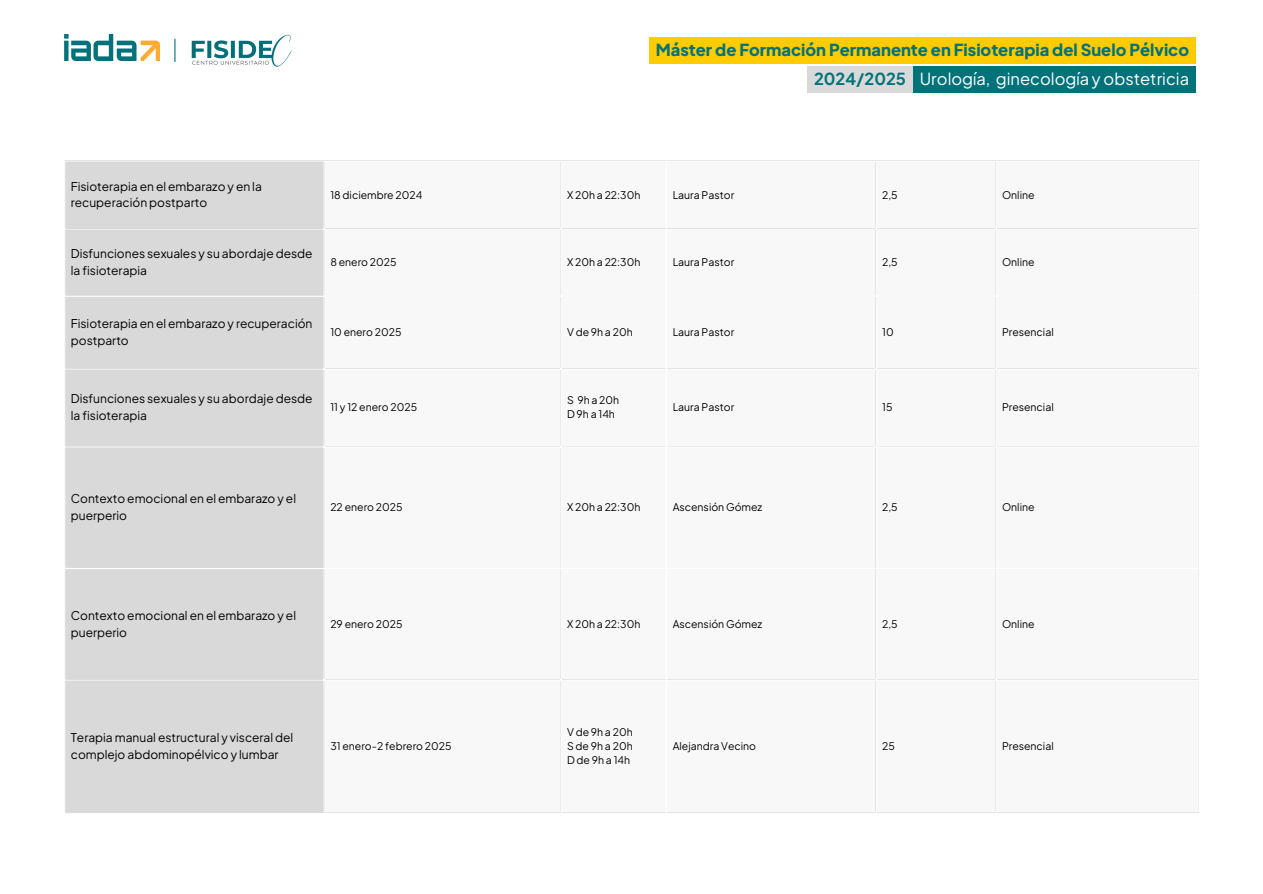
<style>
.page{position:relative;width:1263px;height:894px;background:#fff}
.page>*{position:absolute;margin:0;border:0;box-sizing:border-box;transform-origin:0 0}
.t1{font:800 16.5px "Plus Jakarta Sans";color:#01727a}
.t2{font:16.5px "Plus Jakarta Sans";color:#fff}
.t3{font:700 16.5px "Plus Jakarta Sans";color:#01727a}
.t4{font:12px/16.6px "Plus Jakarta Sans";color:#000}
.t5{font:10.5px "Plus Jakarta Sans";color:#000}
.t6{font:10.5px "Plus Jakarta Sans";letter-spacing:.085em;color:#000}
</style>
<div class="page">
<div style="left:65px;top:161px;width:259px;height:651px;background:#d9d9d9"></div>
<hr style="left:64px;top:228px;width:1135px;height:1px;background:#fff">
<hr style="left:64px;top:296px;width:1135px;height:1px;background:#fff">
<hr style="left:64px;top:368px;width:1135px;height:1px;background:#fff">
<hr style="left:64px;top:446px;width:1135px;height:1px;background:#fff">
<hr style="left:64px;top:567px;width:1135px;height:2px;background:#fff">
<hr style="left:64px;top:679px;width:1135px;height:1px;background:#fff">
<div style="left:649px;top:37px;width:547px;height:27px;background:#ffcb01"></div>
<div style="left:913px;top:66px;width:283px;height:27px;background:#01727a"></div>
<div style="left:807px;top:66px;width:106px;height:27px;background:#d9d9d9"></div>
<img style="left:64px;top:34px;width:96px;height:26px">
<img style="left:191px;top:34px;width:101px;height:33px">
<svg style="left:174px;top:39px;width:1px;height:23px"></svg>
<p class="t1" style="left:656px;top:39px;width:535px">Máster de Formación Permanente en Fisioterapia del Suelo Pélvico</p>
<p class="t3" style="left:814px;top:68px;width:93px">2024/2025</p>
<p class="t2" style="left:920px;top:68px;width:271px">Urología, ginecología y obstetricia</p>
<p class="t4" style="left:71px;top:177px;width:193px">Fisioterapia en el embarazo y en la recuperación postparto</p>
<p class="t5" style="left:330px;top:188px;width:94px">18 diciembre 2024</p>
<h1 class="t5" style="left:567px;top:188px;width:75px">X 20h a 22:30h</h1>
<h1 class="t5" style="left:673px;top:188px;width:63px">Laura Pastor</h1>
<p class="t5" style="left:882px;top:188px;width:17px">2,5</p>
<p class="t5" style="left:1002px;top:188px;width:34px">Online</p>
<p class="t4" style="left:71px;top:245px;width:243px">Disfunciones sexuales y su abordaje desde la fisioterapia</p>
<p class="t5" style="left:330px;top:255px;width:68px">8 enero 2025</p>
<p class="t5" style="left:567px;top:255px;width:75px">X 20h a 22:30h</p>
<p class="t5" style="left:673px;top:255px;width:63px">Laura Pastor</p>
<p class="t5" style="left:882px;top:255px;width:17px">2,5</p>
<p class="t5" style="left:1002px;top:255px;width:34px">Online</p>
<p class="t4" style="left:71px;top:314px;width:243px">Fisioterapia en el embarazo y recuperación postparto</p>
<p class="t5" style="left:330px;top:325px;width:73px">10 enero 2025</p>
<p class="t6" style="left:567px;top:325px;width:67px">Vde9ha20h</p>
<p class="t5" style="left:673px;top:325px;width:63px">Laura Pastor</p>
<p class="t5" style="left:882px;top:325px;width:13px">10</p>
<p class="t5" style="left:1002px;top:325px;width:53px">Presencial</p>
<p class="t4" style="left:71px;top:390px;width:243px">Disfunciones sexuales y su abordaje desde la fisioterapia</p>
<p class="t5" style="left:330px;top:400px;width:88px">11 y 12 enero 2025</p>
<p class="t5" style="left:567px;top:393px;width:54px">S 9ha20h</p>
<p class="t6" style="left:567px;top:407px;width:49px">D9ha14h</p>
<p class="t5" style="left:673px;top:400px;width:63px">Laura Pastor</p>
<p class="t5" style="left:882px;top:400px;width:12px">15</p>
<p class="t5" style="left:1002px;top:400px;width:53px">Presencial</p>
<p class="t4" style="left:71px;top:489px;width:227px">Contexto emocional en el embarazo y el puerperio</p>
<p class="t5" style="left:330px;top:499px;width:74px">22 enero 2025</p>
<p class="t5" style="left:567px;top:499px;width:75px">X 20h a 22:30h</p>
<p class="t5" style="left:673px;top:499px;width:91px">Ascensión Gómez</p>
<p class="t5" style="left:882px;top:499px;width:17px">2,5</p>
<p class="t5" style="left:1002px;top:499px;width:34px">Online</p>
<p class="t4" style="left:71px;top:606px;width:227px">Contexto emocional en el embarazo y el puerperio</p>
<p class="t5" style="left:330px;top:617px;width:74px">29 enero 2025</p>
<p class="t5" style="left:567px;top:617px;width:75px">X 20h a 22:30h</p>
<p class="t5" style="left:673px;top:617px;width:91px">Ascensión Gómez</p>
<p class="t5" style="left:882px;top:617px;width:17px">2,5</p>
<p class="t5" style="left:1002px;top:617px;width:34px">Online</p>
<p class="t4" style="left:71px;top:728px;width:224px">Terapia manual estructural y visceral del complejo abdominopélvico y lumbar</p>
<p class="t5" style="left:330px;top:739px;width:123px">31 enero-2 febrero 2025</p>
<p class="t6" style="left:567px;top:725px;width:67px">Vde9ha20h</p>
<p class="t6" style="left:567px;top:739px;width:67px">Sde9ha20h</p>
<p class="t6" style="left:567px;top:753px;width:65px">Dde9ha14h</p>
<p class="t5" style="left:673px;top:739px;width:85px">Alejandra Vecino</p>
<p class="t5" style="left:882px;top:739px;width:14px">25</p>
<p class="t5" style="left:1002px;top:739px;width:53px">Presencial</p>
</div>
